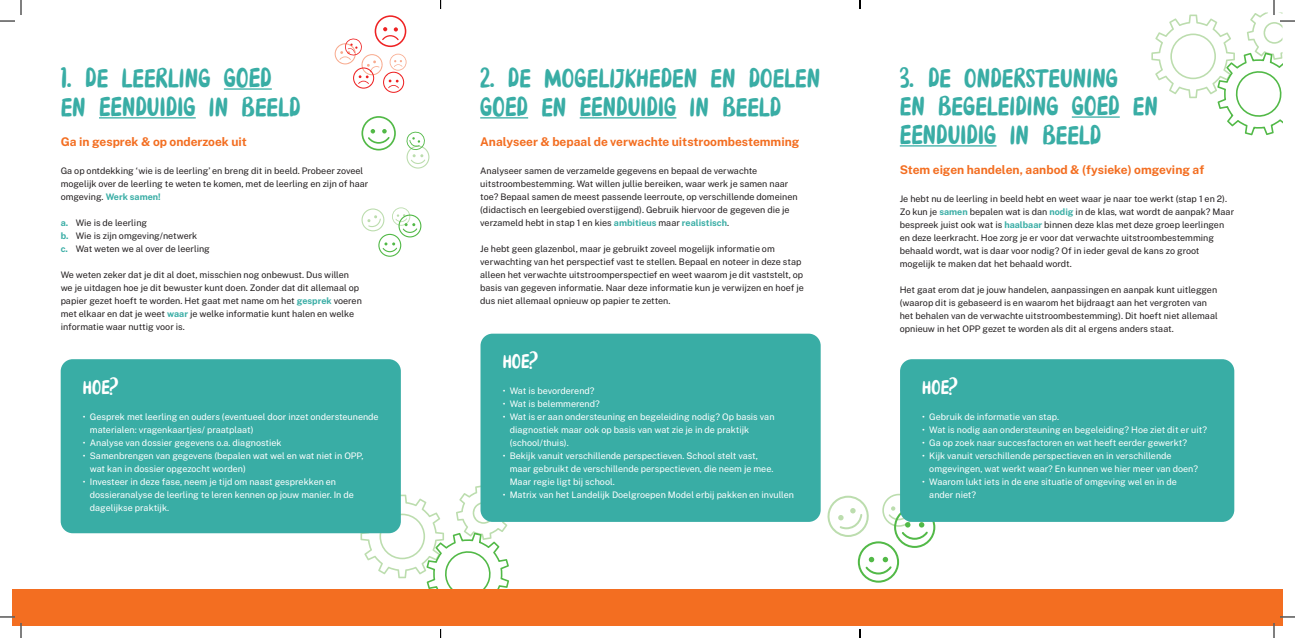
<style>
.page{position:relative;width:1295px;height:638px;background:#fff}
.page>*{position:absolute;margin:0;border:0;box-sizing:border-box;transform-origin:0 0}
.t1{font:26px/28.8px "Brokenbrush";color:#39ada5}
.t2{font:19px "Brokenbrush";color:#fff}
.t3{font:700 12px "Public Sans";color:#f36e21}
.t4{font:9px/13px "Public Sans";color:#231f20}
.t5{font:9px/13px "Public Sans";color:#fff}
.s1{font-weight:700;color:#39ada5}
</style>
<div class="page">
<svg style="left:360px;top:485px;width:151px;height:103px"></svg>
<svg style="left:827px;top:493px;width:108px;height:89px"></svg>
<hr style="left:224px;top:88px;width:48px;height:2px;background:#39ada5">
<hr style="left:99px;top:117px;width:97px;height:1px;background:#39ada5">
<hr style="left:480px;top:117px;width:48px;height:1px;background:#39ada5">
<hr style="left:580px;top:117px;width:96px;height:1px;background:#39ada5">
<hr style="left:1072px;top:116px;width:48px;height:2px;background:#39ada5">
<hr style="left:900px;top:145px;width:96px;height:1px;background:#39ada5">
<svg style="left:361px;top:207px;width:60px;height:49px"></svg>
<svg style="left:361px;top:116px;width:35px;height:34px"></svg>
<svg style="left:406px;top:131px;width:23px;height:37px"></svg>
<div style="left:61px;top:359px;width:340px;height:174px;background:#39ada5;border-radius:12px"></div>
<div style="left:480px;top:333px;width:341px;height:188px;background:#39ada5;border-radius:12px"></div>
<div style="left:900px;top:359px;width:334px;height:162px;background:#39ada5;border-radius:12px"></div>
<svg style="left:335px;top:15px;width:72px;height:78px"></svg>
<div style="left:12px;top:588px;width:1270px;height:37px;background:#f36e21"></div>
<svg style="left:0;top:0;width:22px;height:22px"></svg>
<svg style="left:0;top:616px;width:22px;height:21px"></svg>
<svg style="left:1151px;top:0;width:144px;height:135px"></svg>
<svg style="left:1273px;top:616px;width:22px;height:21px"></svg>
<svg style="left:859px;top:0;width:2px;height:9px"></svg>
<svg style="left:859px;top:629px;width:2px;height:8px"></svg>
<h1 class="t1" style="left:61px;top:66px;width:241px">1. DE LEERLING GOED<br>EN EENDUIDIG IN BEELD</h1>
<h3 class="t3" style="left:61px;top:133px;width:188px">Ga in gesprek &amp; op onderzoek uit</h3>
<p class="t4" style="left:61px;top:163px;width:309px">Ga op ontdekking ‘wie is de leerling’ en breng dit in beeld. Probeer zoveel mogelijk over de leerling te weten te komen, met de leerling en zijn of haar omgeving. <span class="s1">Werk samen!</span></p>
<p class="t4" style="left:61px;top:215px;width:151px"><span class="s1">a.</span> Wie is de leerling<br><span class="s1">b.</span> Wie is zijn omgeving/netwerk<br><span class="s1">c.</span> Wat weten we al over de leerling</p>
<p class="t4" style="left:61px;top:267px;width:303px">We weten zeker dat je dit al doet, misschien nog onbewust. Dus willen we je uitdagen hoe je dit bewuster kunt doen. Zonder dat dit allemaal op papier gezet hoeft te worden. Het gaat met name om het <span class="s1">gesprek</span> voeren met elkaar en dat je weet <span class="s1">waar</span> je welke informatie kunt halen en welke informatie waar nuttig voor is.</p>
<h2 class="t2" style="left:83px;top:374px;width:37px">HOE?</h2>
<p class="t5" style="left:90px;top:409px;width:290px;text-indent:-7px">• Gesprek met leerling en ouders (eventueel door inzet ondersteunende materialen: vragenkaartjes/ praatplaat)</p>
<p class="t5" style="left:83px;top:435px;width:200px">• Analyse van dossier gegevens o.a. diagnostiek</p>
<p class="t5" style="left:90px;top:448px;width:275px;text-indent:-7px">• Samenbrengen van gegevens (bepalen wat wel en wat niet in OPP, wat kan in dossier opgezocht worden)</p>
<p class="t5" style="left:90px;top:474px;width:265px;text-indent:-7px">• Investeer in deze fase, neem je tijd om naast gesprekken en dossieranalyse de leerling te leren kennen op jouw manier. In de dagelijkse praktijk.</p>
<h1 class="t1" style="left:480px;top:66px;width:342px">2. DE MOGELIJKHEDEN EN DOELEN<br>GOED EN EENDUIDIG IN BEELD</h1>
<h3 class="t3" style="left:480px;top:133px;width:321px">Analyseer &amp; bepaal de verwachte uitstroombestemming</h3>
<p class="t4" style="left:480px;top:163px;width:319px">Analyseer samen de verzamelde gegevens en bepaal de verwachte uitstroombestemming. Wat willen jullie bereiken, waar werk je samen naar toe? Bepaal samen de meest passende leerroute, op verschillende domeinen (didactisch en leergebied overstijgend). Gebruik hiervoor de gegeven die je verzameld hebt in stap 1 en kies <span class="s1">ambitieus</span> maar <span class="s1">realistisch</span>.</p>
<p class="t4" style="left:480px;top:241px;width:325px">Je hebt geen glazenbol, maar je gebruikt zoveel mogelijk informatie om verwachting van het perspectief vast te stellen. Bepaal en noteer in deze stap alleen het verwachte uitstroomperspectief en weet waarom je dit vaststelt, op basis van gegeven informatie. Naar deze informatie kun je verwijzen en hoef je dus niet allemaal opnieuw op papier te zetten.</p>
<h2 class="t2" style="left:503px;top:348px;width:37px">HOE?</h2>
<p class="t5" style="left:503px;top:383px;width:93px">• Wat is bevorderend?</p>
<p class="t5" style="left:503px;top:396px;width:99px">• Wat is belemmerend?</p>
<p class="t5" style="left:510px;top:409px;width:266px;text-indent:-7px">• Wat is er aan ondersteuning en begeleiding nodig? Op basis van diagnostiek maar ook op basis van wat zie je in de praktijk (school/thuis).</p>
<p class="t5" style="left:510px;top:448px;width:265px;text-indent:-7px">• Bekijk vanuit verschillende perspectieven. School stelt vast, maar gebruikt de verschillende perspectieven, die neem je mee.<br>Maar regie ligt bij school.</p>
<p class="t5" style="left:503px;top:487px;width:293px">• Matrix van het Landelijk Doelgroepen Model erbij pakken en invullen</p>
<h1 class="t1" style="left:900px;top:66px;width:260px;line-height:28.4px">3. DE ONDERSTEUNING<br>EN BEGELEIDING GOED EN<br>EENDUIDIG IN BEELD</h1>
<h3 class="t3" style="left:900px;top:161px;width:306px">Stem eigen handelen, aanbod &amp; (fysieke) omgeving af</h3>
<p class="t4" style="left:900px;top:191px;width:336px">Je hebt nu de leerling in beeld hebt en weet waar je naar toe werkt (stap 1 en 2).<br>Zo kun je <span class="s1">samen</span> bepalen wat is dan <span class="s1">nodig</span> in de klas, wat wordt de aanpak? Maar bespreek juist ook wat is <span class="s1">haalbaar</span> binnen deze klas met deze groep leerlingen en deze leerkracht. Hoe zorg je er voor dat verwachte uitstroombestemming behaald wordt, wat is daar voor nodig? Of in ieder geval de kans zo groot mogelijk te maken dat het behaald wordt.</p>
<p class="t4" style="left:900px;top:282px;width:319px">Het gaat erom dat je jouw handelen, aanpassingen en aanpak kunt uitleggen (waarop dit is gebaseerd is en waarom het bijdraagt aan het vergroten van het behalen van de verwachte uitstroombestemming). Dit hoeft niet allemaal opnieuw in het OPP gezet te worden als dit al ergens anders staat.</p>
<h2 class="t2" style="left:922px;top:374px;width:37px">HOE?</h2>
<p class="t5" style="left:922px;top:409px;width:139px">• Gebruik de informatie van stap.</p>
<p class="t5" style="left:922px;top:422px;width:286px">• Wat is nodig aan ondersteuning en begeleiding? Hoe ziet dit er uit?</p>
<p class="t5" style="left:922px;top:435px;width:266px">• Ga op zoek naar succesfactoren en wat heeft eerder gewerkt?</p>
<p class="t5" style="left:929px;top:448px;width:270px;text-indent:-7px">• Kijk vanuit verschillende perspectieven en in verschillende omgevingen, wat werkt waar? En kunnen we hier meer van doen?</p>
<p class="t5" style="left:929px;top:474px;width:249px;text-indent:-7px">• Waarom lukt iets in de ene situatie of omgeving wel en in de ander niet?</p>
</div>
